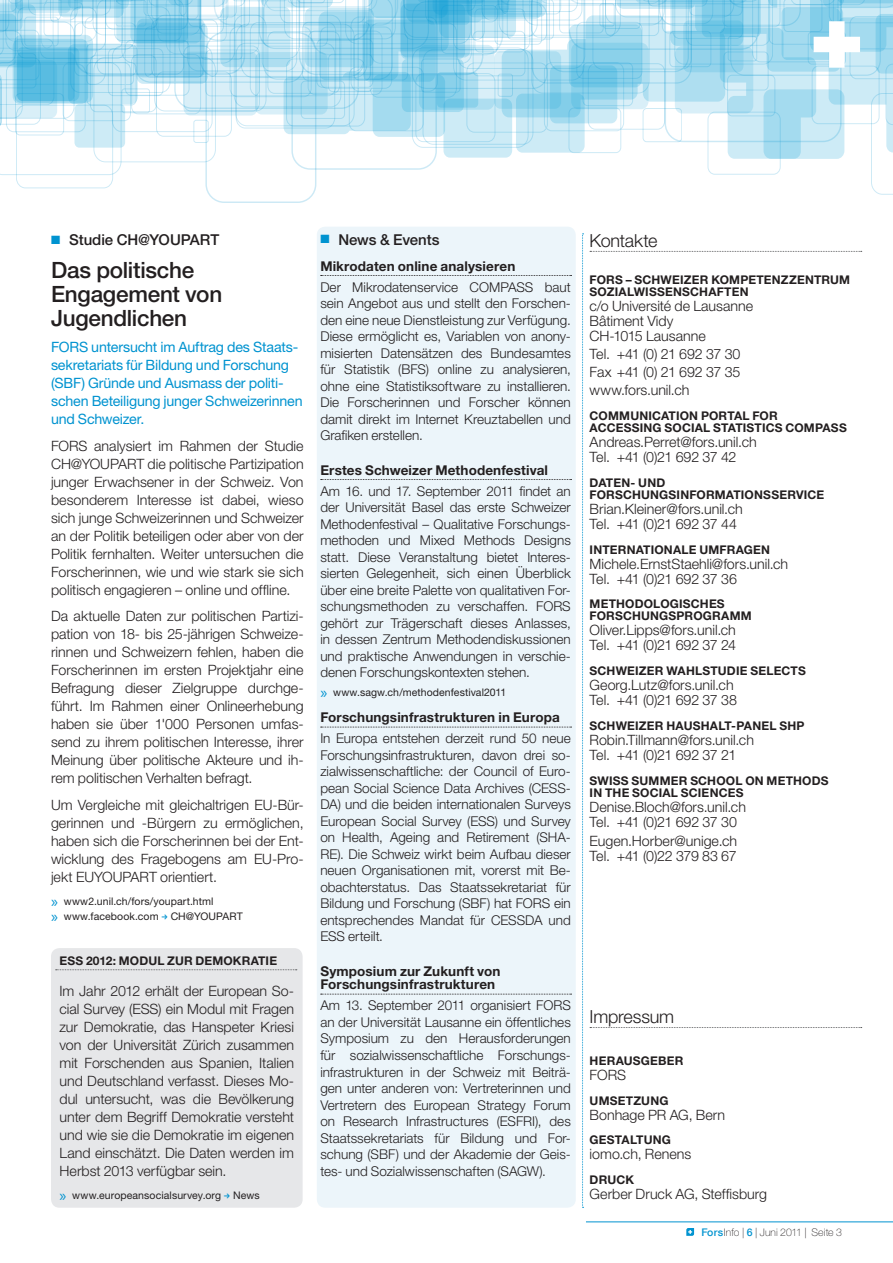
<style>
.page{position:relative;width:893px;height:1263px;background:#fff}
.page>*{position:absolute;margin:0;border:0;box-sizing:border-box;transform-origin:0 0}
.t1{font:500 22.5px/24px "Helvetica Neue LT Std";letter-spacing:-.01em;color:#231f20}
.t2{font:300 18px "Helvetica Neue LT Std";letter-spacing:-.01em;color:#231f20}
.t3{font:500 15px "Helvetica Neue LT Std";letter-spacing:-.005em;color:#231f20}
.t4{font:300 14.25px/18px "Helvetica Neue LT Std";color:#231f20}
.t5{font:14.25px/18px "Helvetica Neue LT Std";letter-spacing:-.015em;color:#0093d0}
.t6{font:300 13.5px/16.5px "Helvetica Neue LT Std";color:#231f20;text-align:justify}
.t7{font:700 13.5px/13.5px "Helvetica Neue LT Std";letter-spacing:.01em;color:#231f20}
.t8{font:700 12px/12px "Helvetica Neue LT Std";letter-spacing:.015em;color:#231f20}
.t9{font:10.5px/14.7px "Helvetica Neue LT Std";letter-spacing:.01em;color:#231f20}
.t10{font:100 10.5px "Helvetica Neue LT Std";letter-spacing:.005em;color:#231f20}
.s1{color:#0093d0}
.s2{font-family:"Myriad Pro";font-size:16.5px;color:#0093d0}
.s3{font-family:"Helvetica Neue";font-weight:500;color:#0093d0}
</style>
<div class="page">
<svg style="left:0;top:0;width:893px;height:195px"></svg>
<div style="left:317px;top:227px;width:259px;height:981px;background:#ecf5fa;border-radius:9px"></div>
<svg style="left:686px;top:1228px;width:8px;height:8px"></svg>
<svg style="left:582px;top:233px;width:2px;height:975px"></svg>
<div style="left:51px;top:948px;width:252px;height:260px;background:#e6e7e9;border-radius:9px"></div>
<svg style="left:56px;top:969px;width:241px;height:1px"></svg>
<svg style="left:321px;top:275px;width:250px;height:1px"></svg>
<svg style="left:321px;top:479px;width:250px;height:1px"></svg>
<svg style="left:321px;top:727px;width:250px;height:1px"></svg>
<svg style="left:321px;top:994px;width:250px;height:1px"></svg>
<svg style="left:590px;top:251px;width:272px;height:1px"></svg>
<svg style="left:590px;top:1027px;width:272px;height:1px"></svg>
<hr style="left:586px;top:1221px;width:307px;height:1px;background:#0093d0">
<p class="t3" style="left:51px;top:231px;width:170px"><span class="s1">■</span> Studie CH@YOUPART</p>
<h1 class="t1" style="left:51px;top:258px;width:173px">Das politische<br>Engagement von<br>Jugendlichen</h1>
<p class="t5" style="left:51px;top:338px;width:253px">FORS untersucht im Auftrag des Staats&shy;sekretariats für Bildung und Forschung (SBF) Gründe und Ausmass der politi&shy;schen Beteiligung junger Schweizerinnen und Schweizer.</p>
<p class="t4" style="left:51px;top:437px;width:254px;text-align:justify">FORS analysiert im Rahmen der Studie CH@YOUPART die politische Partizipation junger Erwachsener in der Schweiz. Von besonderem Interesse ist dabei, wieso sich junge Schweizerinnen und Schweizer an der Politik beteiligen oder aber von der Politik fernhalten. Weiter untersuchen die Forscherinnen, wie und wie stark sie sich politisch engagieren – online und offline.</p>
<p class="t4" style="left:51px;top:607px;width:254px;text-align:justify">Da aktuelle Daten zur politischen Partizi&shy;pation von 18- bis 25-jährigen Schweize&shy;rinnen und Schweizern fehlen, haben die Forscherinnen im ersten Projektjahr eine Befragung dieser Zielgruppe durchge&shy;führt. Im Rahmen einer Onlineerhebung haben sie über 1'000 Personen umfas&shy;send zu ihrem politischen Interesse, ihrer Meinung über politische Akteure und ih&shy;rem politischen Verhalten befragt.</p>
<p class="t4" style="left:51px;top:795px;width:254px;text-align:justify">Um Vergleiche mit gleichaltrigen EU-Bür&shy;gerinnen und -Bürgern zu ermöglichen, haben sich die Forscherinnen bei der Ent&shy;wicklung des Fragebogens am EU-Pro&shy;jekt EUYOUPART orientiert.</p>
<p class="t9" style="left:51px;top:894px;width:193px"><span class="s2">»</span> www2.unil.ch/fors/youpart.html<br><span class="s2">»</span> www.facebook.com CH@YOUPART</p>
<p class="t8" style="left:60px;top:955px;width:156px">ESS 2012: MODUL ZUR DEMO</p>
<p class="t8" style="left:233px;top:955px;width:44px">KRATIE</p>
<p class="t4" style="left:60px;top:981px;width:236px;text-align:justify">Im Jahr 2012 erhält der European So&shy;cial Survey (ESS) ein Modul mit Fragen zur Demokratie, das Hanspeter Kriesi von der Universität Zürich zusammen mit Forschenden aus Spanien, Italien und Deutschland verfasst. Dieses Mo&shy;dul untersucht, was die Bevölkerung unter dem Begriff Demokratie versteht und wie sie die Demokratie im eigenen Land einschätzt. Die Daten werden im Herbst 2013 verfügbar sein.</p>
<p class="t9" style="left:60px;top:1188px;width:202px"><span class="s2">»</span> www.europeansocialsurvey.org News</p>
<p class="t3" style="left:320px;top:230px;width:121px"><span class="s1">■</span> News &amp; Events</p>
<p class="t7" style="left:320px;top:259px;width:196px">MIKRODATEN ONLINE ANALYSIEREN</p>
<p class="t6" style="left:320px;top:278px;width:252px">Der Mikrodatenservice COMPASS baut sein Angebot aus und stellt den Forschen&shy;den eine neue Dienstleistung zur Verfügung.<br>Diese ermöglicht es, Variablen von anony&shy;misierten Datensätzen des Bundesamtes für Statistik (BFS) online zu analysieren, ohne eine Statistiksoftware zu installieren.<br>Die Forscherinnen und Forscher können damit direkt im Internet Kreuztabellen und Grafiken erstellen.</p>
<p class="t7" style="left:320px;top:463px;width:229px">ERSTES SCHWEIZER METHODENFESTIVAL</p>
<p class="t6" style="left:320px;top:482px;width:252px">Am 16. und 17. September 2011 findet an der Universität Basel das erste Schweizer Methodenfestival – Qualitative Forschungs&shy;methoden und Mixed Methods Designs statt. Diese Veranstaltung bietet Interes&shy;sierten Gelegenheit, sich einen Überblick über eine breite Palette von qualitativen For&shy;schungsmethoden zu verschaffen. FORS gehört zur Trägerschaft dieses Anlasses, in dessen Zentrum Methodendiskussionen und praktische Anwendungen in verschie&shy;denen Forschungskontexten stehen.</p>
<p class="t9" style="left:320px;top:685px;width:187px"><span class="s2">»</span> www.sagw.ch/methodenfestival2011</p>
<p class="t7" style="left:320px;top:710px;width:241px">FORSCHUNGSINFRASTRUKTUREN IN EUROPA</p>
<p class="t6" style="left:320px;top:730px;width:252px">In Europa entstehen derzeit rund 50 neue Forschungsinfrastrukturen, davon drei so&shy;zialwissenschaftliche: der Council of Euro&shy;pean Social Science Data Archives (CESS-DA) und die beiden internationalen Surveys European Social Survey (ESS) und Survey on Health, Ageing and Retirement (SHA-RE). Die Schweiz wirkt beim Aufbau dieser neuen Organisationen mit, vorerst mit Be&shy;obachterstatus. Das Staatssekretariat für Bildung und Forschung (SBF) hat FORS ein entsprechendes Mandat für CESSDA und ESS erteilt.</p>
<p class="t7" style="left:320px;top:964px;width:182px">SYMPOSIUM ZUR ZUKUNFT VON<br>FORSCHUNGSINFRASTRUKTUREN</p>
<p class="t6" style="left:320px;top:997px;width:252px">Am 13. September 2011 organisiert FORS an der Universität Lausanne ein öffentliches Symposium zu den Herausforderungen für sozialwissenschaftliche Forschungs&shy;infrastrukturen in der Schweiz mit Beiträ&shy;gen unter anderen von: Vertreterinnen und Vertretern des European Strategy Forum on Research Infrastructures (ESFRI), des Staatssekretariats für Bildung und For&shy;schung (SBF) und der Akademie der Geis&shy;tes- und Sozialwissenschaften (SAGW).</p>
<p class="t2" style="left:590px;top:229px;width:69px">Kontakte</p>
<p class="t8" style="left:590px;top:274px;width:104px">FORS – SCHWEIZER</p>
<p class="t8" style="left:711px;top:274px;width:11px">KOM</p>
<p class="t8" style="left:740px;top:274px;width:50px">PETENZZE</p>
<p class="t8" style="left:805px;top:274px;width:45px">NTRUM</p>
<p class="t8" style="left:590px;top:286px;width:69px">SOZ IALWISSE</p>
<p class="t8" style="left:673px;top:286px;width:77px">NSCHAFTEN</p>
<p class="t4" style="left:590px;top:298px;width:165px;line-height:15px">c/o Université de Lausanne<br>Bâtiment Vidy<br>CH-1015 Lausanne</p>
<p class="t4" style="left:590px;top:345px;width:152px;text-align:justify">Tel. +41 (0) 21 692 37 30<br>Fax +41 (0) 21 692 37 35 www.fors.unil.ch</p>
<p class="t8" style="left:590px;top:409px;width:11px">COMM</p>
<p class="t8" style="left:630px;top:409px;width:80px">UNICATION POR</p>
<p class="t8" style="left:727px;top:409px;width:35px">TAL FOR</p>
<p class="t8" style="left:590px;top:421px;width:35px">ACCESS</p>
<p class="t8" style="left:640px;top:421px;width:208px">ING SOCIAL STATISTICS COMPASS</p>
<p class="t4" style="left:590px;top:434px;width:169px;line-height:15px">Andreas.Perret@fors.unil.ch<br>Tel. +41 (0)21 692 37 42</p>
<p class="t8" style="left:590px;top:476px;width:76px">DATEN- UND<br>FORS</p>
<p class="t8" style="left:623px;top:488px;width:77px">CHUNGSINFORM</p>
<p class="t8" style="left:726px;top:488px;width:47px">ATIONSSERV</p>
<p class="t8" style="left:804px;top:488px;width:21px">ICE</p>
<p class="t4" style="left:590px;top:501px;width:155px;line-height:15px">Brian.Kleiner@fors.unil.ch<br>Tel. +41 (0)21 692 37 44</p>
<p class="t8" style="left:590px;top:543px;width:120px">INTERNATIONALE UMFR</p>
<p class="t8" style="left:736px;top:543px;width:36px">AGE N</p>
<p class="t4" style="left:590px;top:556px;width:200px;line-height:15px">Michele.ErnstStaehli@fors.unil.ch<br>Tel. +41 (0)21 692 37 36</p>
<p class="t8" style="left:590px;top:598px;width:46px">METHODO</p>
<p class="t8" style="left:653px;top:598px;width:65px">LOG ISCHES</p>
<p class="t8" style="left:590px;top:610px;width:17px">FORS</p>
<p class="t8" style="left:623px;top:610px;width:72px">CHUNGSPROGR</p>
<p class="t8" style="left:721px;top:610px;width:20px">AMM</p>
<p class="t4" style="left:590px;top:622px;width:148px;line-height:15px">Oliver.Lipps@fors.unil.ch<br>Tel. +41 (0)21 692 37 24</p>
<p class="t8" style="left:590px;top:664px;width:59px">SCHWEIZER</p>
<p class="t8" style="left:666px;top:664px;width:141px">WAHLSTUDIE SELECTS</p>
<p class="t4" style="left:590px;top:677px;width:149px;line-height:15px">Georg.Lutz@fors.unil.ch<br>Tel. +41 (0)21 692 37 38</p>
<p class="t8" style="left:590px;top:719px;width:59px">SCHWEIZER</p>
<p class="t8" style="left:666px;top:719px;width:130px">HAUSHALT-PANEL SHP</p>
<p class="t4" style="left:590px;top:732px;width:166px;line-height:15px">Robin.Tillmann@fors.unil.ch<br>Tel. +41 (0)21 692 37 21</p>
<p class="t8" style="left:590px;top:774px;width:70px">SWISS SUMMER</p>
<p class="t8" style="left:590px;top:774px;width:223px;text-indent:101px">SCHOOL ON METHODS<br>IN THE SOCIAL SCIENCES</p>
<p class="t4" style="left:590px;top:799px;width:158px;line-height:15px">Denise.Bloch@fors.unil.ch<br>Tel. +41 (0)21 692 37 30</p>
<p class="t4" style="left:590px;top:833px;width:149px;line-height:15px">Eugen.Horber@unige.ch<br>Tel. +41 (0)22 379 83 67</p>
<p class="t2" style="left:590px;top:1005px;width:86px">Impressum</p>
<p class="t8" style="left:590px;top:1054px;width:10px">HER</p>
<p class="t8" style="left:616px;top:1054px;width:27px">AUSGEBER</p>
<p class="t4" style="left:590px;top:1065px;width:38px">FORS</p>
<p class="t8" style="left:590px;top:1094px;width:10px">UMSE</p>
<p class="t8" style="left:626px;top:1094px;width:42px">TZUNG</p>
<p class="t4" style="left:590px;top:1105px;width:137px">Bonhage PR AG, Bern</p>
<p class="t8" style="left:590px;top:1134px;width:81px">GESTALTUNG</p>
<p class="t4" style="left:590px;top:1145px;width:103px">iomo.ch, Renens</p>
<p class="t8" style="left:590px;top:1174px;width:46px">DRUCK</p>
<p class="t4" style="left:590px;top:1185px;width:179px">Gerber Druck AG, Steffisburg</p>
<p class="t10" style="left:701px;top:1226px;width:142px"><span class="s3">Fors</span>Info | <span class="s3">6</span> | Juni 2011 | Seite 3</p>
</div>
